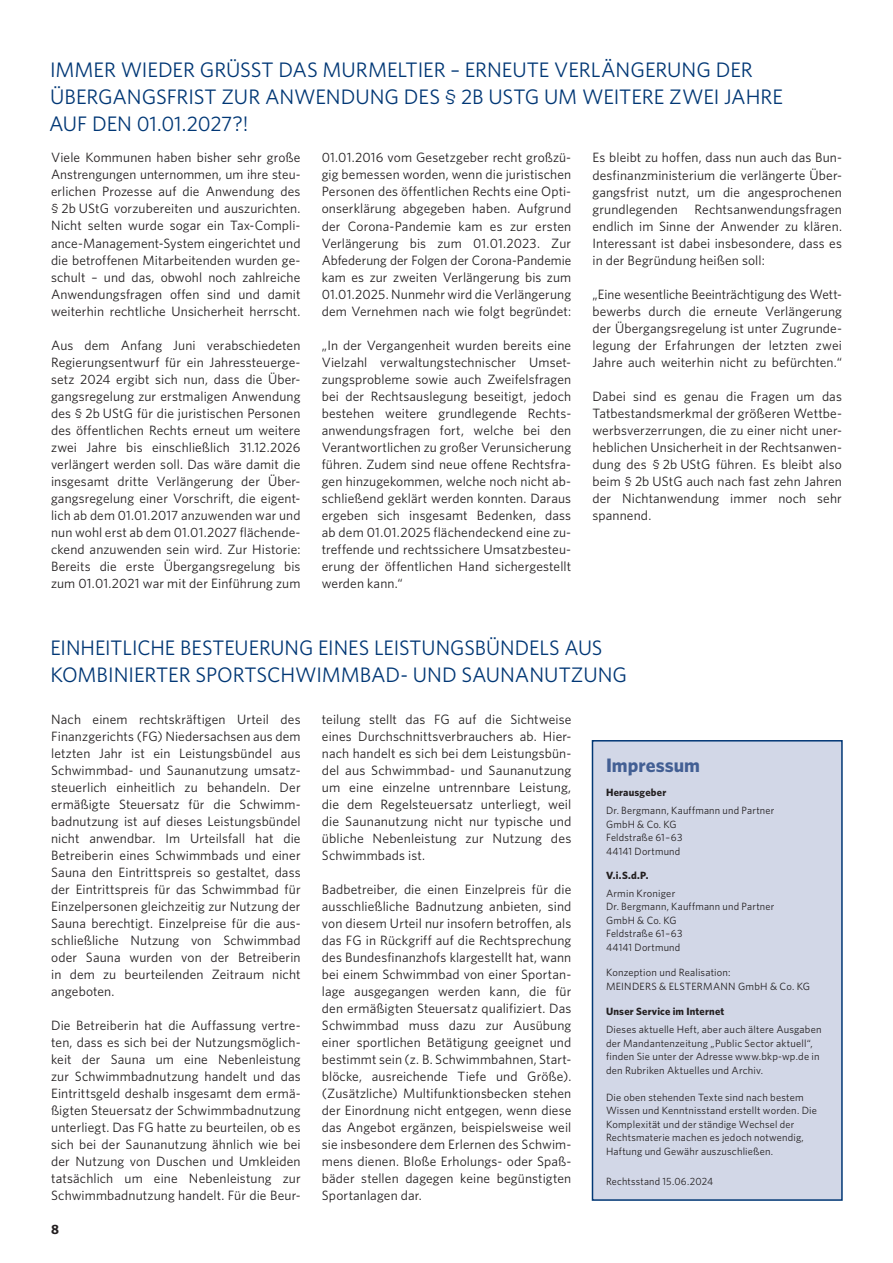
<style>
.page{position:relative;width:893px;height:1263px;background:#fff}
.page>*{position:absolute;margin:0;border:0;box-sizing:border-box;transform-origin:0 0}
.t1{font:21px/27px "Whitney";letter-spacing:-.005em;color:#013775}
.t2{font:700 19.5px "Whitney";color:#435f94}
.t3{font:13.5px/17px "Whitney";letter-spacing:.01em;color:#231f20;text-align:justify}
.t4{font:700 13.5px "Whitney";color:#231f20}
.t5{font:10.5px/13.5px "Whitney";letter-spacing:.02em;color:#231f20}
.t6{font:700 10.5px "Whitney";letter-spacing:.02em;color:#231f20}
</style>
<div class="page">
<div style="left:592px;top:741px;width:250px;height:459px;background:#d2d7e7"></div>
<div style="left:592px;top:740px;width:251px;height:461px;border:2px solid #013775"></div>
<h1 class="t1" style="left:49px;top:56px;width:736px">IMMER WIEDER GRÜSST DAS MURMELTIER – ERNEUTE VERLÄNGERUNG DER<br>ÜBERGANGSFRIST ZUR ANWENDUNG DES § 2B USTG UM WEITERE ZWEI JAHRE<br>AUF DEN 01.01.2027?!</h1>
<p class="t3" style="left:51px;top:149px;width:251px">Viele Kommunen haben bisher sehr große Anstrengungen unternommen, um ihre steu&shy;erlichen Prozesse auf die Anwendung des § 2b UStG vorzubereiten und auszurichten.<br>Nicht selten wurde sogar ein Tax-Compli&shy;ance-Management-System eingerichtet und die betroffenen Mitarbeitenden wurden ge&shy;schult – und das, obwohl noch zahlreiche Anwendungsfragen offen sind und damit weiterhin rechtliche Unsicherheit herrscht.</p>
<p class="t3" style="left:51px;top:336px;width:251px">Aus dem Anfang Juni verabschiedeten Regierungsentwurf für ein Jahressteuerge&shy;setz 2024 ergibt sich nun, dass die Über&shy;gangsregelung zur erstmaligen Anwendung des § 2b UStG für die juristischen Personen des öffentlichen Rechts erneut um weitere zwei Jahre bis einschließlich 31.12.2026 verlängert werden soll. Das wäre damit die insgesamt dritte Verlängerung der Über&shy;gangsregelung einer Vorschrift, die eigent&shy;lich ab dem 01.01.2017 anzuwenden war und nun wohl erst ab dem 01.01.2027 flächende&shy;ckend anzuwenden sein wird. Zur Historie:<br>Bereits die erste Übergangsregelung bis zum 01.01.2021 war mit der Einführung zum</p>
<p class="t3" style="left:322px;top:149px;width:251px">01.01.2016 vom Gesetzgeber recht großzü&shy;gig bemessen worden, wenn die juristischen Personen des öffentlichen Rechts eine Opti&shy;onserklärung abgegeben haben. Aufgrund der Corona-Pandemie kam es zur ersten Verlängerung bis zum 01.01.2023. Zur Abfederung der Folgen der Corona-Pandemie kam es zur zweiten Verlängerung bis zum 01.01.2025. Nunmehr wird die Verlängerung dem Vernehmen nach wie folgt begründet:</p>
<p class="t3" style="left:322px;top:336px;width:251px">„In der Vergangenheit wurden bereits eine Vielzahl verwaltungstechnischer Umset&shy;zungsprobleme sowie auch Zweifelsfragen bei der Rechtsauslegung beseitigt, jedoch bestehen weitere grundlegende Rechts&shy;anwendungsfragen fort, welche bei den Verantwortlichen zu großer Verunsicherung führen. Zudem sind neue offene Rechtsfra&shy;gen hinzugekommen, welche noch nicht ab&shy;schließend geklärt werden konnten. Daraus ergeben sich insgesamt Bedenken, dass ab dem 01.01.2025 flächendeckend eine zu&shy;treffende und rechtssichere Umsatzbesteu&shy;erung der öffentlichen Hand sichergestellt werden kann.“</p>
<p class="t3" style="left:592px;top:149px;width:251px">Es bleibt zu hoffen, dass nun auch das Bun&shy;desfinanzministerium die verlängerte Über&shy;gangsfrist nutzt, um die angesprochenen grundlegenden Rechtsanwendungsfragen endlich im Sinne der Anwender zu klären.<br>Interessant ist dabei insbesondere, dass es in der Begründung heißen soll:</p>
<p class="t3" style="left:592px;top:285px;width:251px">„Eine wesentliche Beeinträchtigung des Wett&shy;bewerbs durch die erneute Verlängerung der Übergangsregelung ist unter Zugrunde&shy;legung der Erfahrungen der letzten zwei Jahre auch weiterhin nicht zu befürchten.“</p>
<p class="t3" style="left:592px;top:387px;width:251px">Dabei sind es genau die Fragen um das Tatbestandsmerkmal der größeren Wettbe&shy;werbsverzerrungen, die zu einer nicht uner&shy;heblichen Unsicherheit in der Rechtsanwen&shy;dung des § 2b UStG führen. Es bleibt also beim § 2b UStG auch nach fast zehn Jahren der Nichtanwendung immer noch sehr spannend.</p>
<h1 class="t1" style="left:50px;top:634px;width:578px">EINHEITLICHE BESTEUERUNG EINES LEISTUNGSBÜNDELS AUS<br>KOMBINIERTER SPORTSCHWIMMBAD- UND SAUNANUTZUNG</h1>
<p class="t3" style="left:51px;top:710px;width:251px">Nach einem rechtskräftigen Urteil des Finanzgerichts (FG) Niedersachsen aus dem letzten Jahr ist ein Leistungsbündel aus Schwimmbad- und Saunanutzung umsatz&shy;steuerlich einheitlich zu behandeln. Der ermäßigte Steuersatz für die Schwimm&shy;badnutzung ist auf dieses Leistungsbündel nicht anwendbar. Im Urteilsfall hat die Betreiberin eines Schwimmbads und einer Sauna den Eintrittspreis so gestaltet, dass der Eintrittspreis für das Schwimmbad für Einzelpersonen gleichzeitig zur Nutzung der Sauna berechtigt. Einzelpreise für die aus&shy;schließliche Nutzung von Schwimmbad oder Sauna wurden von der Betreiberin in dem zu beurteilenden Zeitraum nicht angeboten.</p>
<p class="t3" style="left:51px;top:1016px;width:251px">Die Betreiberin hat die Auffassung vertre&shy;ten, dass es sich bei der Nutzungsmöglich&shy;keit der Sauna um eine Nebenleistung zur Schwimmbadnutzung handelt und das Eintrittsgeld deshalb insgesamt dem ermä&shy;ßigten Steuersatz der Schwimmbadnutzung unterliegt. Das FG hatte zu beurteilen, ob es sich bei der Saunanutzung ähnlich wie bei der Nutzung von Duschen und Umkleiden tatsächlich um eine Nebenleistung zur Schwimmbadnutzung handelt. Für die Beur-</p>
<p class="t4" style="left:51px;top:1220px;width:9px">8</p>
<p class="t3" style="left:322px;top:710px;width:251px">teilung stellt das FG auf die Sichtweise eines Durchschnittsverbrauchers ab. Hier&shy;nach handelt es sich bei dem Leistungsbün&shy;del aus Schwimmbad- und Saunanutzung um eine einzelne untrennbare Leistung, die dem Regelsteuersatz unterliegt, weil die Saunanutzung nicht nur typische und übliche Nebenleistung zur Nutzung des Schwimmbads ist.</p>
<p class="t3" style="left:322px;top:880px;width:251px">Badbetreiber, die einen Einzelpreis für die ausschließliche Badnutzung anbieten, sind von diesem Urteil nur insofern betroffen, als das FG in Rückgriff auf die Rechtsprechung des Bundesfinanzhofs klargestellt hat, wann bei einem Schwimmbad von einer Sportan&shy;lage ausgegangen werden kann, die für den ermäßigten Steuersatz qualifiziert. Das Schwimmbad muss dazu zur Ausübung einer sportlichen Betätigung geeignet und bestimmt sein (z. B. Schwimmbahnen, Start&shy;blöcke, ausreichende Tiefe und Größe). (Zusätzliche) Multifunktionsbecken stehen der Einordnung nicht entgegen, wenn diese das Angebot ergänzen, beispielsweise weil sie insbesondere dem Erlernen des Schwim&shy;mens dienen. Bloße Erholungs- oder Spaß&shy;bäder stellen dagegen keine begünstigten Sportanlagen dar.</p>
<h2 class="t2" style="left:606px;top:752px;width:96px">Impressum</h2>
<p class="t6" style="left:606px;top:785px;width:62px">Herausgeber</p>
<p class="t5" style="left:606px;top:803px;width:170px">Dr. Bergmann, Kauffmann und Partner<br>GmbH &amp; Co. KG<br>Feldstraße 61–63<br>44141 Dortmund</p>
<p class="t6" style="left:606px;top:868px;width:44px">V.i.S.d.P.</p>
<p class="t5" style="left:606px;top:886px;width:170px">Armin Kroniger<br>Dr. Bergmann, Kauffmann und Partner<br>GmbH &amp; Co. KG<br>Feldstraße 61–63<br>44141 Dortmund</p>
<p class="t5" style="left:606px;top:965px;width:206px">Konzeption und Realisation:<br>MEINDERS &amp; ELSTERMANN GmbH &amp; Co. KG</p>
<p class="t6" style="left:606px;top:1004px;width:120px">Unser Service im Internet</p>
<p class="t5" style="left:606px;top:1022px;width:217px">Dieses aktuelle Heft, aber auch ältere Ausgaben der Mandantenzeitung „Public Sector aktuell“, finden Sie unter der Adresse www.bkp-wp.de in den Rubriken Aktuelles und Archiv.</p>
<p class="t5" style="left:606px;top:1090px;width:213px">Die oben stehenden Texte sind nach bestem Wissen und Kenntnisstand erstellt worden. Die Komplexität und der ständige Wechsel der Rechtsmaterie machen es jedoch notwendig, Haftung und Gewähr auszuschließen.</p>
<p class="t5" style="left:606px;top:1174px;width:109px">Rechtsstand 15.06.2024</p>
</div>
